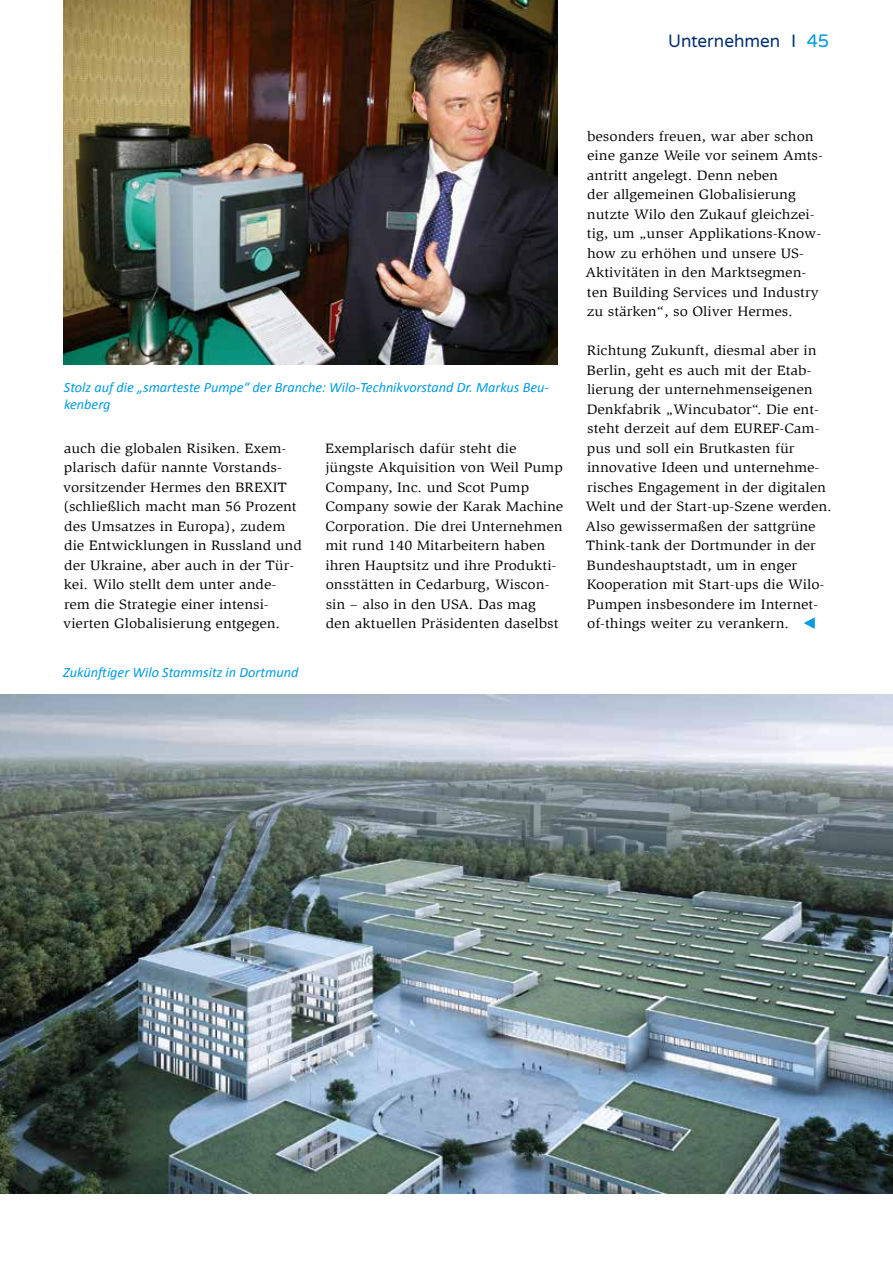
<style>
.page{position:relative;width:893px;height:1263px;background:#fff}
.page>*{position:absolute;margin:0;border:0;box-sizing:border-box;transform-origin:0 0}
.t1{font:18px "Varela Round";color:#003070;scale:.95 1}
.t2{font:italic 14.25px/16.8px "Calibri";color:#009be1}
.t3{font:13.95px/19.5px "Slimbach LT";color:#000;scale:1.1 1}
.s1{color:#009be1}
</style>
<div class="page">
<img style="left:64px;top:0;width:493px;height:364px">
<img style="left:0;top:695px;width:893px;height:498px">
<p class="t1" style="left:668px;top:30px;width:171px">Unternehmen I <span class="s1">45</span></p>
<p class="t2" style="left:64px;top:379px;width:486px">Stolz auf die „smarteste Pumpe“ der Branche: Wilo-Technikvorstand Dr. Markus Beu&shy;kenberg</p>
<p class="t3" style="left:63px;top:439px;width:219px">auch die globalen Risiken. Exem&shy;plarisch dafür nannte Vorstands&shy;vorsitzender Hermes den BREXIT (schließlich macht man 56 Prozent des Umsatzes in Europa), zudem die Entwicklungen in Russland und der Ukraine, aber auch in der Tür&shy;kei. Wilo stellt dem unter ande&shy;rem die Strategie einer intensi&shy;vierten Globalisierung entgegen.</p>
<p class="t3" style="left:325px;top:439px;width:218px">Exemplarisch dafür steht die jüngste Akquisition von Weil Pump<br>Company, Inc. und Scot Pump<br>Company sowie der Karak Machine<br>Corporation. Die drei Unternehmen mit rund 140 Mitarbeitern haben ihren Hauptsitz und ihre Produkti&shy;onsstätten in Cedarburg, Wiscon&shy;sin – also in den USA. Das mag den aktuellen Präsidenten daselbst</p>
<p class="t2" style="left:63px;top:664px;width:237px">Zukünftiger Wilo Stammsitz in Dortmund</p>
<p class="t3" style="left:586px;top:127px;width:217px">besonders freuen, war aber schon eine ganze Weile vor seinem Amts&shy;antritt angelegt. Denn neben<br>der allgemeinen Globalisierung nutzte Wilo den Zukauf gleichzei&shy;tig, um „unser Applikations-Know&shy;how zu erhöhen und unsere US-<br>Aktivitäten in den Marktsegmen&shy;ten Building Services und Industry zu stärken“, so Oliver Hermes.</p>
<p class="t3" style="left:585px;top:341px;width:225px">Richtung Zukunft, diesmal aber in Berlin, geht es auch mit der Etab&shy;lierung der unternehmenseigenen Denkfabrik „Wincubator“. Die ent&shy;steht derzeit auf dem EUREF-Cam&shy;pus und soll ein Brutkasten für innovative Ideen und unternehme&shy;risches Engagement in der digitalen Welt und der Start-up-Szene werden.<br>Also gewissermaßen der sattgrüne Think-tank der Dortmunder in der Bundeshauptstadt, um in enger Kooperation mit Start-ups die Wilo-Pumpen insbesondere im Internet&shy;of-things weiter zu verankern. <span class="s1">▼</span></p>
</div>
